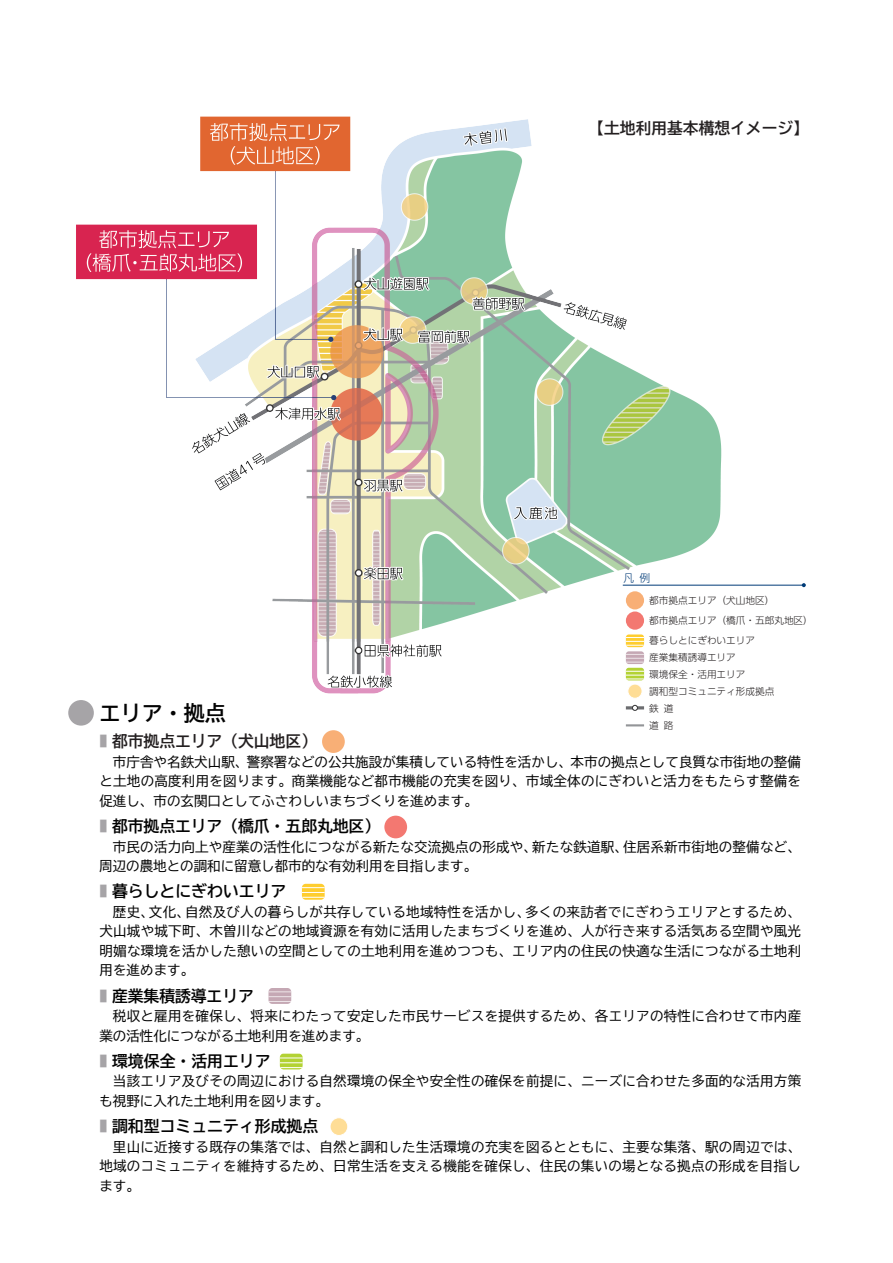
<style>
.page{position:relative;width:893px;height:1263px;background:#fff}
.page>*{position:absolute;margin:0;border:0;box-sizing:border-box;transform-origin:0 0}
.t1{font:21px "BIZ UD Gothic Bold";color:#030303}
.t2{font:15.9px "BIZ UD Gothic Bold";color:#030303}
.t3{font:15.9px "BIZ UD Gothic Bold";color:#231f20}
.t4{font:15.75px "BIZ UD Gothic Bold";color:#231f20}
.t5{font:13.5px/19.5px "BIZ UD Gothic";letter-spacing:.02em;color:#030303;text-align:justify}
.t6{font:300 10.65px "UD Shin Go Pr 6 N";color:#003b77}
.t7{font:300 9.6px/17.1px "UD Shin Go Pr 6 N";color:#231f20}
.s1{font-family:"Koz Go Pr 6 N";color:#a6a4a7}
</style>
<div class="page">
<img style="left:74px;top:116px;width:670px;height:594px">
<svg style="left:626px;top:611px;width:18px;height:19px"></svg>
<svg style="left:626px;top:651px;width:18px;height:13px"></svg>
<svg style="left:626px;top:634px;width:18px;height:13px"></svg>
<svg style="left:626px;top:668px;width:18px;height:12px"></svg>
<svg style="left:628px;top:684px;width:14px;height:14px"></svg>
<div style="left:627px;top:684px;width:15px;height:15px;border:1px solid #fff;border-radius:50%"></div>
<div style="left:626px;top:591px;width:18px;height:18px;background:#f8af76;border-radius:9px"></div>
<hr style="left:626px;top:706px;width:18px;height:3px;background:#6c6d70">
<svg style="left:632px;top:705px;width:6px;height:6px"></svg>
<svg style="left:626px;top:724px;width:18px;height:2px"></svg>
<hr style="left:623px;top:585px;width:181px;height:1px;background:#003b77">
<svg style="left:802px;top:583px;width:4px;height:4px"></svg>
<div style="left:68px;top:700px;width:26px;height:26px;background:#a6a4a7;border-radius:50%"></div>
<div style="left:384px;top:816px;width:23px;height:22px;background:#f37871;border-radius:11px"></div>
<svg style="left:268px;top:988px;width:23px;height:16px"></svg>
<svg style="left:302px;top:884px;width:23px;height:16px"></svg>
<svg style="left:280px;top:1053px;width:23px;height:16px"></svg>
<svg style="left:330px;top:1118px;width:18px;height:17px"></svg>
<div style="left:330px;top:1117px;width:18px;height:19px;border:1px solid #fff;border-radius:50%"></div>
<div style="left:322px;top:730px;width:23px;height:23px;background:#f8af76;border-radius:11px"></div>
<p class="t4" style="left:588px;top:120px;width:222px">【土地利用基本構想イメージ】</p>
<p class="t6" style="left:623px;top:570px;width:28px">凡例</p>
<p class="t7" style="left:649px;top:590px;width:165px;line-height:20.2px">都市拠点エリア（犬山地区）<br>都市拠点エリア（橋爪・五郎丸地区）</p>
<p class="t7" style="left:649px;top:631px;width:127px">暮らしとにぎわいエリア<br>産業集積誘導エリア<br>環境保全・活用エリア<br>調和型コミュニティ形成拠点鉄道<br>道路</p>
<h1 class="t1" style="left:100px;top:702px;width:128px">エリア・拠点</h1>
<p class="t3" style="left:99px;top:733px;width:219px"><span class="s1">■</span> 都市拠点エリア（犬山地区）</p>
<p class="t5" style="left:99px;top:752px;width:703px;text-indent:14px">市庁舎や名鉄犬山駅、警察署などの公共施設が集積している特性を活かし、本市の拠点として良質な市街地の整備と土地の高度利用を図ります。商業機能など都市機能の充実を図り、市域全体のにぎわいと活力をもたらす整備を促進し、市の玄関口としてふさわしいまちづくりを進めます。</p>
<p class="t2" style="left:99px;top:818px;width:282px"><span class="s1">■</span> 都市拠点エリア（橋爪・五郎丸地区）</p>
<p class="t5" style="left:99px;top:837px;width:703px;text-indent:14px">市民の活力向上や産業の活性化につながる新たな交流拠点の形成や、新たな鉄道駅、住居系新市街地の整備など、周辺の農地との調和に留意し都市的な有効利用を目指します。</p>
<p class="t2" style="left:99px;top:883px;width:188px"><span class="s1">■</span> 暮らしとにぎわいエリア</p>
<p class="t5" style="left:99px;top:902px;width:703px;text-indent:14px">歴史、文化、自然及び人の暮らしが共存している地域特性を活かし、多くの来訪者でにぎわうエリアとするため、犬山城や城下町、木曽川などの地域資源を有効に活用したまちづくりを進め、人が行き来する活気ある空間や風光明媚な環境を活かした憩いの空間としての土地利用を進めつつも、エリア内の住民の快適な生活につながる土地利用を進めます。</p>
<p class="t2" style="left:99px;top:988px;width:156px"><span class="s1">■</span> 産業集積誘導エリア</p>
<p class="t5" style="left:99px;top:1006px;width:703px;text-indent:14px">税収と雇用を確保し、将来にわたって安定した市民サービスを提供するため、各エリアの特性に合わせて市内産業の活性化につながる土地利用を進めます。</p>
<p class="t2" style="left:99px;top:1053px;width:173px"><span class="s1">■</span> 環境保全・活用エリア</p>
<p class="t5" style="left:99px;top:1071px;width:703px;text-indent:14px">当該エリア及びその周辺における自然環境の保全や安全性の確保を前提に、ニーズに合わせた多面的な活用方策も視野に入れた土地利用を図ります。</p>
<p class="t2" style="left:99px;top:1118px;width:220px"><span class="s1">■</span> 調和型コミュニティ形成拠点</p>
<p class="t5" style="left:99px;top:1137px;width:703px;text-indent:14px">里山に近接する既存の集落では、自然と調和した生活環境の充実を図るとともに、主要な集落、駅の周辺では、地域のコミュニティを維持するため、日常生活を支える機能を確保し、住民の集いの場となる拠点の形成を目指します。</p>
</div>
